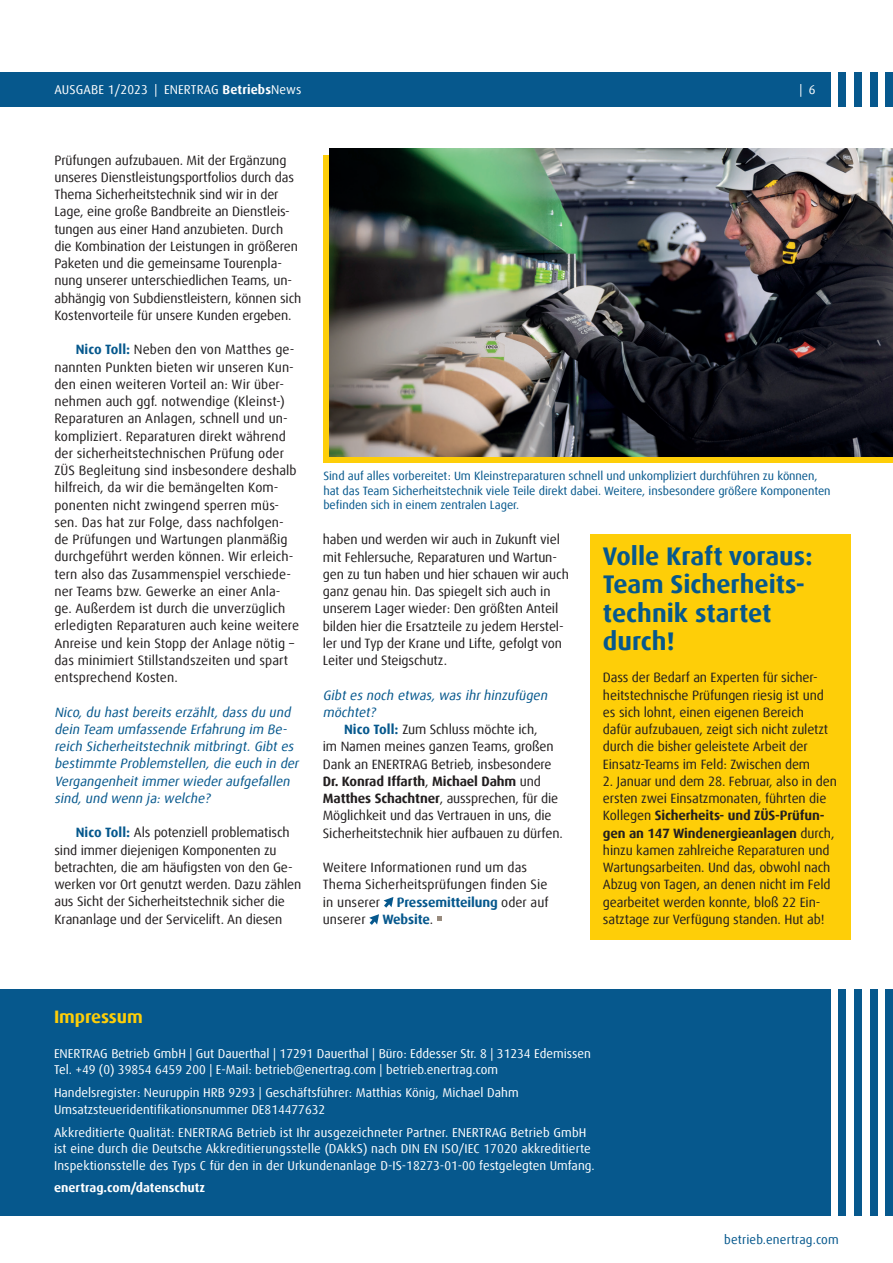
<style>
.page{position:relative;width:893px;height:1263px;background:#fff}
.page>*{position:absolute;margin:0;border:0;box-sizing:border-box;transform-origin:0 0}
.t1{font:700 25.5px/28.5px "Dax Offc";color:#06588d}
.t2{font:700 18px "Dax Offc";letter-spacing:-.005em;color:#fece08}
.t3{font:13.5px/17.2px "Dax Offc";letter-spacing:-.01em;color:#231f20}
.t4{font:italic 13.5px/17.2px "Dax Offc";color:#06588d}
.t5{font:12.75px/16.5px "Dax Offc";color:#fff}
.t6{font:700 12.75px "Dax Offc";color:#fff}
.t7{font:12.75px "Dax Offc";letter-spacing:.01em;color:#06588d}
.t8{font:12px/14.4px "Dax Offc";letter-spacing:-.005em;color:#06588d}
.s1{font-weight:700}
.s2{font-weight:700;color:#06588d}
</style>
<div class="page">
<div style="left:0;top:72px;width:831px;height:34px;background:#06588d"></div>
<div style="left:885px;top:72px;width:8px;height:34px;background:#06588d"></div>
<div style="left:870px;top:72px;width:7px;height:34px;background:#06588d"></div>
<div style="left:854px;top:72px;width:8px;height:34px;background:#06588d"></div>
<div style="left:839px;top:72px;width:7px;height:34px;background:#06588d"></div>
<div style="left:0;top:989px;width:831px;height:227px;background:#06588d"></div>
<div style="left:885px;top:989px;width:8px;height:227px;background:#06588d"></div>
<div style="left:870px;top:989px;width:7px;height:227px;background:#06588d"></div>
<div style="left:854px;top:989px;width:8px;height:227px;background:#06588d"></div>
<div style="left:839px;top:989px;width:7px;height:227px;background:#06588d"></div>
<div style="left:590px;top:534px;width:260px;height:406px;background:#fece08"></div>
<div style="left:323px;top:155px;width:570px;height:308px;background:#fece08"></div>
<img style="left:329px;top:148px;width:564px;height:308px">
<svg style="left:384px;top:897px;width:9px;height:10px"></svg>
<svg style="left:369px;top:914px;width:10px;height:11px"></svg>
<svg style="left:437px;top:916px;width:4px;height:5px"></svg>
<p class="t5" style="left:54px;top:81px;width:249px">AUSGABE 1/2023 | ENERTRAG <span class="s1">Betriebs</span>News</p>
<p class="t5" style="left:800px;top:82px;width:18px">| 6</p>
<p class="t3" style="left:54px;top:151px;width:248px">Prüfungen aufzubauen. Mit der Ergänzung unseres Dienstleistungsportfolios durch das Thema Sicherheitstechnik sind wir in der Lage, eine große Bandbreite an Dienstleis&shy;tungen aus einer Hand anzubieten. Durch die Kombination der Leistungen in größeren Paketen und die gemeinsame Tourenpla&shy;nung unserer unterschiedlichen Teams, un&shy;abhängig von Subdienstleistern, können sich Kostenvorteile für unsere Kunden ergeben.</p>
<p class="t3" style="left:54px;top:341px;width:246px;text-indent:21px"><span class="s2">Nico Toll:</span> Neben den von Matthes ge&shy;nannten Punkten bieten wir unseren Kun&shy;den einen weiteren Vorteil an: Wir über&shy;nehmen auch ggf. notwendige (Kleinst-)<br>Reparaturen an Anlagen, schnell und un&shy;kompliziert. Reparaturen direkt während der sicherheitstechnischen Prüfung oder ZÜS Begleitung sind insbesondere deshalb hilfreich, da wir die bemängelten Kom&shy;ponenten nicht zwingend sperren müs&shy;sen. Das hat zur Folge, dass nachfolgen&shy;de Prüfungen und Wartungen planmäßig durchgeführt werden können. Wir erleich&shy;tern also das Zusammenspiel verschiede&shy;ner Teams bzw. Gewerke an einer Anla&shy;ge. Außerdem ist durch die unverzüglich erledigten Reparaturen auch keine weitere Anreise und kein Stopp der Anlage nötig – das minimiert Stillstandszeiten und spart entsprechend Kosten.</p>
<p class="t4" style="left:54px;top:703px;width:249px">Nico,du hastbereits erzählt,dass du und dein Team umfassende Erfahrung im Be&shy;reich Sicherheitstechnik mitbringt.Gibtes bestimmte Problemstellen,die euch in der Vergangenheitimmerwiederaufgefallen sind,und wenn ja:welche?</p>
<p class="t3" style="left:54px;top:824px;width:248px;text-indent:21px"><span class="s2">Nico Toll:</span> Als potenziell problematisch sind immer diejenigen Komponenten zu betrachten, die am häufigsten von den Ge&shy;werken vor Ort genutzt werden. Dazu zählen aus Sicht der Sicherheitstechnik sicher die Krananlage und der Servicelift. An diesen</p>
<p class="t8" style="left:323px;top:469px;width:509px">Sind auf alles vorbereitet: Um Kleinstreparaturen schnell und unkompliziert durchführen zu können, hat das Team Sicherheitstechnik viele Teile direkt dabei. Weitere, insbesondere größere Komponenten befinden sich in einem zentralen Lager.</p>
<p class="t3" style="left:323px;top:531px;width:248px">haben und werden wir auch in Zukunft viel mit Fehlersuche, Reparaturen und Wartun&shy;gen zu tun haben und hier schauen wir auch ganz genau hin. Das spiegelt sich auch in unserem Lager wieder: Den größten Anteil bilden hier die Ersatzteile zu jedem Herstel&shy;ler und Typ der Krane und Lifte, gefolgt von Leiter und Steigschutz.</p>
<p class="t4" style="left:323px;top:686px;width:229px">Gibtes noch etwas,was ihrhinzufügen möchtet?</p>
<p class="t3" style="left:323px;top:721px;width:242px;text-indent:21px"><span class="s2">Nico Toll:</span> Zum Schluss möchte ich,<br>im Namen meines ganzen Teams, großen Dank an ENERTRAG Betrieb, insbesondere <span class="s1">Dr. Konrad Iffarth</span>, <span class="s1">Michael Dahm</span> und <span class="s1">Matthes Schachtner</span>, aussprechen, für die Möglichkeit und das Vertrauen in uns, die Sicherheitstechnik hier aufbauen zu dürfen.</p>
<p class="t3" style="left:323px;top:859px;width:227px">Weitere Informationen rund um das<br>Thema Sicherheitsprüfungen finden Sie in unserer <span class="s2">Pressemitteilung</span> oder auf unserer <span class="s2">Website</span>.</p>
<h1 class="t1" style="left:603px;top:542px;width:211px">Volle Kraft voraus:<br>Team Sicherheits&shy;technik startet durch!</h1>
<p class="t3" style="left:603px;top:669px;width:227px">Dass der Bedarf an Experten für sicher&shy;heitstechnische Prüfungen riesig ist und es sich lohnt, einen eigenen Bereich dafür aufzubauen, zeigt sich nicht zuletzt durch die bisher geleistete Arbeit der Einsatz-Teams im Feld: Zwischen dem</p>
<p class="t3" style="left:603px;top:773px;width:235px">2. Januar und dem 28. Februar, also in den ersten zwei Einsatzmonaten, führten die Kollegen <span class="s1">Sicherheits- und ZÜS-Prüfun&shy;gen an 147 Windenergieanlagen</span> durch, hinzu kamen zahlreiche Reparaturen und Wartungsarbeiten. Und das, obwohl nach Abzug von Tagen, an denen nicht im Feld gearbeitet werden konnte, bloß 22 Ein&shy;satztage zur Verfügung standen. Hut ab!</p>
<h2 class="t2" style="left:54px;top:1005px;width:90px">Impressum</h2>
<p class="t5" style="left:54px;top:1045px;width:538px">ENERTRAG Betrieb GmbH | Gut Dauerthal | 17291 Dauerthal | Büro: Eddesser Str. 8 | 31234 Edemissen<br>Tel. +49 (0) 39854 6459 200 | E-Mail: betrieb@enertrag.com | betrieb.enertrag.com</p>
<p class="t5" style="left:54px;top:1084px;width:466px">Handelsregister: Neuruppin HRB 9293 | Geschäftsführer: Matthias König, Michael Dahm<br>Umsatzsteueridentifikationsnummer DE814477632</p>
<p class="t5" style="left:54px;top:1124px;width:542px">Akkreditierte Qualität: ENERTRAG Betrieb ist Ihr ausgezeichneter Partner. ENERTRAG Betrieb GmbH ist eine durch die Deutsche Akkreditierungsstelle (DAkkS) nach DIN EN ISO/IEC 17020 akkreditierte<br>Inspektionsstelle des Typs C für den in der Urkundenanlage D-IS-18273-01-00 festgelegten Umfang.</p>
<p class="t6" style="left:54px;top:1180px;width:153px">enertrag.com/datenschutz</p>
<p class="t7" style="left:724px;top:1231px;width:116px">betrieb.enertrag.com</p>
</div>
